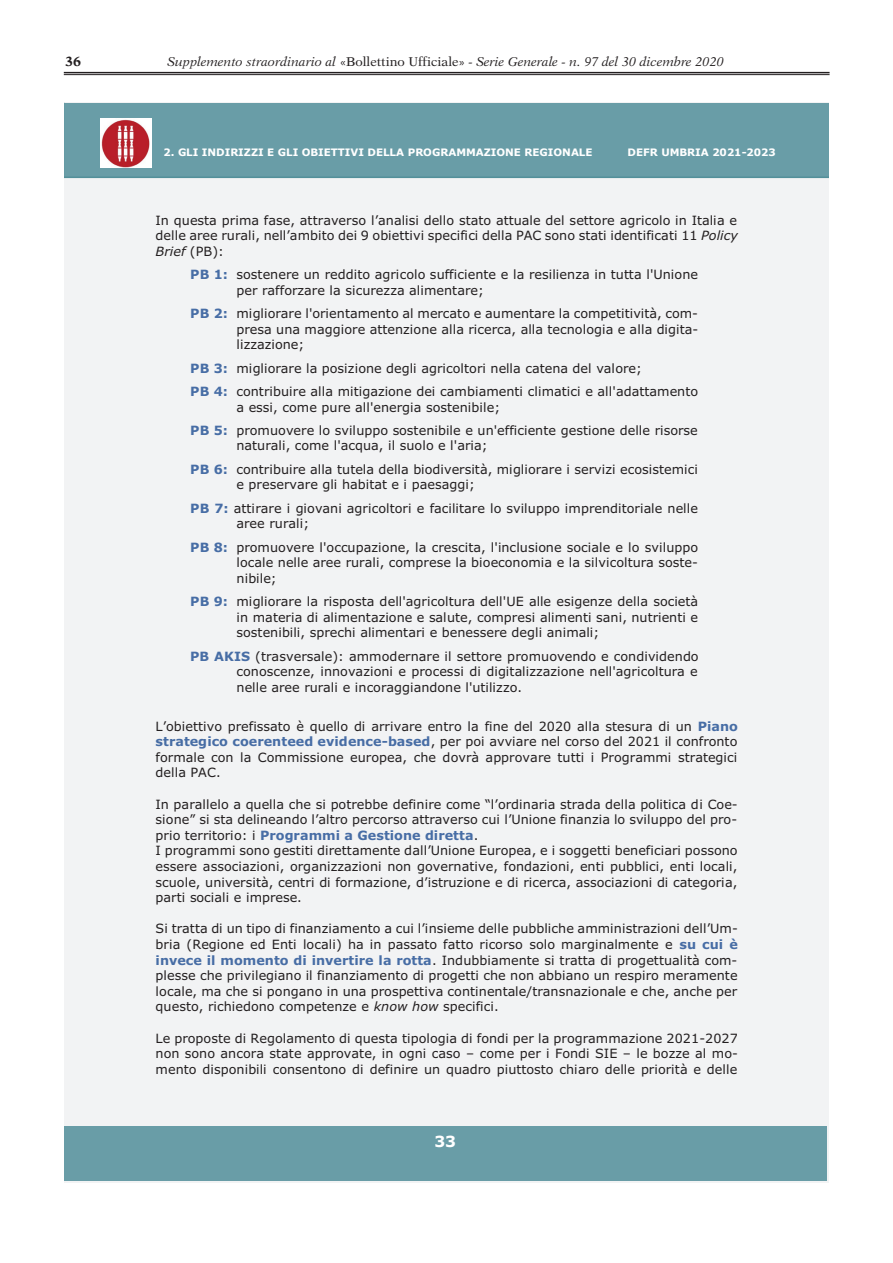
<style>
.page{position:relative;width:893px;height:1263px;background:#fff}
.page>*{position:absolute;margin:0;border:0;box-sizing:border-box;transform-origin:0 0}
.t1{font:700 15.45px "Verdana";color:#fff}
.t2{font:700 13.5px "New Aster LT Std";color:#231f20}
.t3{font:12.75px/15.6px "Verdana";color:#231f20}
.t4{font:italic 12.75px "New Aster LT Std";color:#231f20}
.t5{font:700 10.35px "Verdana";letter-spacing:-.005em;color:#fff}
.s1{font-style:normal}
.s2{font-style:italic}
.s3{font-weight:700;color:#476da5}
</style>
<div class="page">
<hr style="left:64px;top:72px;width:765px;height:1px;background:#231f20">
<hr style="left:64px;top:74px;width:765px;height:1px;background:#231f20">
<div style="left:65px;top:103px;width:763px;height:1080px;background:#f2f3f4"></div>
<div style="left:65px;top:103px;width:763px;height:75px;background:#699da7"></div>
<img style="left:100px;top:118px;width:51px;height:50px">
<div style="left:65px;top:1126px;width:762px;height:55px;background:#699da7"></div>
<p class="t2" style="left:65px;top:56px;width:18px">36</p>
<p class="t4" style="left:167px;top:54px;width:558px">Supplemento straordinario al <span class="s1">«Bollettino Ufficiale»</span> - Serie Generale - n. 97 del 30 dicembre 2020</p>
<p class="t5" style="left:163px;top:149px;width:430px">2. GLI INDIRIZZI E GLI OBIETTIVI DELLA PROGRAMMAZIONE REGIONALE</p>
<p class="t5" style="left:627px;top:149px;width:150px">DEFR UMBRIA 2021-2023</p>
<p class="t3" style="left:156px;top:214px;width:583px;text-align:justify">In questa prima fase, attraverso l’analisi dello stato attuale del settore agricolo in Italia e delle aree rurali, nell’ambito dei 9 obiettivi specifici della PAC sono stati identificati 11 <span class="s2">Policy Brief</span> (PB):</p>
<p class="t3" style="left:236px;top:268px;width:463px;text-indent:-46px"><span class="s3">PB 1:</span> sostenere un reddito agricolo sufficiente e la resilienza in tutta l'Unione per rafforzare la sicurezza alimentare;</p>
<p class="t3" style="left:236px;top:307px;width:463px;text-align:justify;text-indent:-46px"><span class="s3">PB 2:</span> migliorare l'orientamento al mercato e aumentare la competitività, com&shy;presa una maggiore attenzione alla ricerca, alla tecnologia e alla digita&shy;lizzazione;</p>
<p class="t3" style="left:190px;top:358px;width:509px;line-height:23.2px"><span class="s3">PB 3:</span> migliorare la posizione degli agricoltori nella catena del valore;<br><span class="s3">PB 4:</span> contribuire alla mitigazione dei cambiamenti climatici e all'adattamento</p>
<p class="t3" style="left:190px;top:397px;width:509px;line-height:23.2px;text-indent:46px">a essi, come pure all'energia sostenibile;<br><span class="s3">PB 5:</span> promuovere lo sviluppo sostenibile e un'efficiente gestione delle risorse</p>
<p class="t3" style="left:190px;top:435px;width:509px;line-height:23.2px;text-indent:46px">naturali, come l'acqua, il suolo e l'aria;<br><span class="s3">PB 6:</span> contribuire alla tutela della biodiversità, migliorare i servizi ecosistemici</p>
<p class="t3" style="left:190px;top:474px;width:509px;line-height:23.2px;text-indent:46px">e preservare gli habitat e i paesaggi;<br><span class="s3">PB 7:</span> attirare i giovani agricoltori e facilitare lo sviluppo imprenditoriale nelle</p>
<p class="t3" style="left:190px;top:513px;width:509px;line-height:23.2px;text-indent:46px">aree rurali;<br><span class="s3">PB 8:</span> promuovere l'occupazione, la crescita, l'inclusione sociale e lo sviluppo</p>
<p class="t3" style="left:236px;top:556px;width:463px">locale nelle aree rurali, comprese la bioeconomia e la silvicoltura soste&shy;nibile;</p>
<p class="t3" style="left:236px;top:595px;width:463px;text-align:justify;text-indent:-46px"><span class="s3">PB 9:</span> migliorare la risposta dell'agricoltura dell'UE alle esigenze della società in materia di alimentazione e salute, compresi alimenti sani, nutrienti e sostenibili, sprechi alimentari e benessere degli animali;</p>
<p class="t3" style="left:236px;top:649px;width:463px;text-align:justify;text-indent:-46px"><span class="s3">PB AKIS</span> (trasversale): ammodernare il settore promuovendo e condividendo conoscenze, innovazioni e processi di digitalizzazione nell'agricoltura e nelle aree rurali e incoraggiandone l'utilizzo.</p>
<p class="t3" style="left:156px;top:719px;width:583px;text-align:justify">L’obiettivo prefissato è quello di arrivare entro la fine del 2020 alla stesura di un <span class="s3">Piano strategico coerenteed evidence-based</span>, per poi avviare nel corso del 2021 il confronto formale con la Commissione europea, che dovrà approvare tutti i Programmi strategici della PAC.</p>
<p class="t3" style="left:156px;top:797px;width:583px">In parallelo a quella che si potrebbe definire come “l’ordinaria strada della politica di Coe&shy;sione” si sta delineando l’altro percorso attraverso cui l’Unione finanzia lo sviluppo del pro&shy;prio territorio: i <span class="s3">Programmi a Gestione diretta</span>.<br>I programmi sono gestiti direttamente dall’Unione Europea, e i soggetti beneficiari possono essere associazioni, organizzazioni non governative, fondazioni, enti pubblici, enti locali, scuole, università, centri di formazione, d’istruzione e di ricerca, associazioni di categoria, parti sociali e imprese.</p>
<p class="t3" style="left:156px;top:922px;width:583px;text-align:justify">Si tratta di un tipo di finanziamento a cui l’insieme delle pubbliche amministrazioni dell’Um&shy;bria (Regione ed Enti locali) ha in passato fatto ricorso solo marginalmente e <span class="s3">su cui è invece il momento di invertire la rotta</span>. Indubbiamente si tratta di progettualità com&shy;plesse che privilegiano il finanziamento di progetti che non abbiano un respiro meramente locale, ma che si pongano in una prospettiva continentale/transnazionale e che, anche per questo, richiedono competenze e <span class="s2">know how</span> specifici.</p>
<p class="t3" style="left:156px;top:1031px;width:583px;text-align:justify">Le proposte di Regolamento di questa tipologia di fondi per la programmazione 2021-2027 non sono ancora state approvate, in ogni caso – come per i Fondi SIE – le bozze al mo&shy;mento disponibili consentono di definire un quadro piuttosto chiaro delle priorità e delle</p>
<p class="t1" style="left:434px;top:1135px;width:23px">33</p>
</div>
